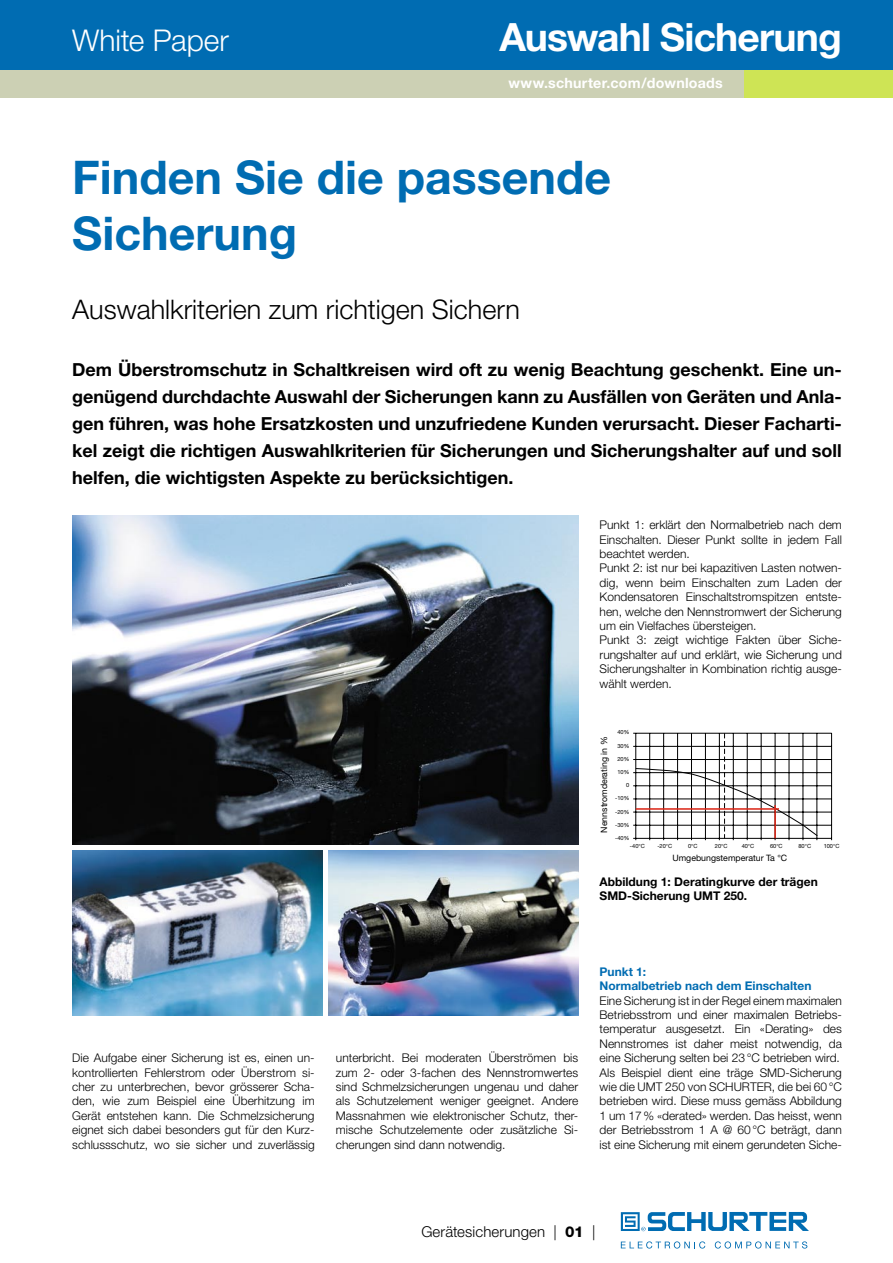
<style>
.page{position:relative;width:893px;height:1263px;background:#fff}
.page>*{position:absolute;margin:0;border:0;box-sizing:border-box;transform-origin:0 0}
.t1{font:700 46.5px/55.8px "Helvetica Neue";color:#006cb2}
.t2{font:700 39px "Helvetica Neue";letter-spacing:-.02em;color:#fff}
.t3{font:300 30px "Helvetica Neue";letter-spacing:-.005em;color:#fff}
.t4{font:300 27px "Helvetica Neue";color:#000}
.t5{font:700 18px/27px "Helvetica Neue";color:#000;text-align:justify}
.t6{font:300 15px "Helvetica Neue";letter-spacing:.005em;color:#000}
.t7{font:700 14.25px "Helvetica Neue";letter-spacing:.015em;color:#fff}
.t8{font:300 12px/14.4px "Helvetica Neue";color:#000;text-align:justify}
.t9{font:700 12px/14.4px "Helvetica Neue";color:#000}
.t10{font:700 12px/14.4px "Helvetica Neue";color:#006cb2}
.t11{font:8.85px "Helvetica Neue";color:#000}
.t12{font:5.7px "Helvetica Neue";color:#000}
.s1{font-weight:800}
</style>
<div class="page">
<div style="left:0;top:0;width:893px;height:70px;background:#006cb2"></div>
<div style="left:0;top:70px;width:744px;height:28px;background:#ccd0b4"></div>
<div style="left:744px;top:70px;width:149px;height:28px;background:#cee455"></div>
<svg style="left:621px;top:1212px;width:188px;height:19px"></svg>
<svg style="left:621px;top:1241px;width:84px;height:7px"></svg>
<svg style="left:715px;top:1241px;width:92px;height:7px"></svg>
<img style="left:72px;top:515px;width:506px;height:329px">
<hr style="left:633px;top:733px;width:199px;height:1px;background:#000">
<hr style="left:633px;top:746px;width:199px;height:1px;background:#000">
<hr style="left:633px;top:759px;width:199px;height:1px;background:#000">
<hr style="left:633px;top:772px;width:199px;height:1px;background:#000">
<hr style="left:633px;top:785px;width:199px;height:1px;background:#000">
<hr style="left:633px;top:799px;width:199px;height:1px;background:#000">
<hr style="left:633px;top:812px;width:199px;height:1px;background:#000">
<hr style="left:633px;top:825px;width:199px;height:1px;background:#000">
<hr style="left:633px;top:838px;width:199px;height:1px;background:#000">
<hr style="left:635px;top:733px;width:1px;height:107px;background:#000">
<hr style="left:649px;top:733px;width:1px;height:107px;background:#000">
<hr style="left:663px;top:733px;width:1px;height:107px;background:#000">
<hr style="left:677px;top:733px;width:1px;height:107px;background:#000">
<hr style="left:691px;top:733px;width:1px;height:107px;background:#000">
<hr style="left:705px;top:733px;width:1px;height:107px;background:#000">
<hr style="left:719px;top:733px;width:1px;height:107px;background:#000">
<hr style="left:733px;top:733px;width:1px;height:107px;background:#000">
<hr style="left:747px;top:733px;width:1px;height:107px;background:#000">
<hr style="left:761px;top:733px;width:1px;height:107px;background:#000">
<hr style="left:775px;top:733px;width:1px;height:107px;background:#000">
<hr style="left:789px;top:733px;width:1px;height:107px;background:#000">
<hr style="left:803px;top:733px;width:1px;height:107px;background:#000">
<hr style="left:817px;top:733px;width:1px;height:107px;background:#000">
<hr style="left:831px;top:733px;width:1px;height:107px;background:#000">
<svg style="left:635px;top:733px;width:183px;height:105px"></svg>
<hr style="left:636px;top:808px;width:143px;height:2px;background:#dc291a">
<hr style="left:774px;top:805px;width:2px;height:33px;background:#dc291a">
<img style="left:72px;top:851px;width:250px;height:164px">
<img style="left:329px;top:851px;width:249px;height:164px">
<h3 class="t3" style="left:72px;top:22px;width:158px">White Paper</h3>
<h2 class="t2" style="left:499px;top:13px;width:344px">Auswahl Sicherung</h2>
<p class="t7" style="left:508px;top:74px;width:216px">www.schurter.com/downloads</p>
<h1 class="t1" style="left:72px;top:148px;width:540px">Finden Sie die passende<br>Sicherung</h1>
<h3 class="t4" style="left:72px;top:293px;width:449px">Auswahlkriterien zum richtigen Sichern</h3>
<p class="t5" style="left:72px;top:355px;width:771px">Dem Überstromschutz in Schaltkreisen wird oft zu wenig Beachtung geschenkt. Eine un&shy;genügend durchdachte Auswahl der Sicherungen kann zu Ausfällen von Geräten und Anla&shy;gen führen, was hohe Ersatzkosten und unzufriedene Kunden verursacht. Dieser Facharti&shy;kel zeigt die richtigen Auswahlkriterien für Sicherungen und Sicherungshalter auf und soll helfen, die wichtigsten Aspekte zu berücksichtigen.</p>
<p class="t8" style="left:600px;top:517px;width:244px;text-align:left">Punkt 1: erklärt den Normalbetrieb nach dem Einschalten. Dieser Punkt sollte in jedem Fall beachtet werden.<br>Punkt 2: ist nur bei kapazitiven Lasten notwen&shy;dig, wenn beim Einschalten zum Laden der Kondensatoren Einschaltstromspitzen entste&shy;hen, welche den Nennstromwert der Sicherung um ein Vielfaches übersteigen.<br>Punkt 3: zeigt wichtige Fakten über Siche&shy;rungshalter auf und erklärt, wie Sicherung und Sicherungshalter in Kombination richtig ausge&shy;wählt werden.</p>
<p class="t12" style="left:617px;top:729px;width:13px">40%</p>
<p class="t12" style="left:617px;top:742px;width:13px">30%</p>
<p class="t12" style="left:617px;top:755px;width:13px">20%</p>
<p class="t12" style="left:617px;top:769px;width:13px">10%</p>
<p class="t12" style="left:626px;top:782px;width:5px">0</p>
<p class="t12" style="left:615px;top:795px;width:16px">-10%</p>
<p class="t12" style="left:615px;top:808px;width:16px">-20%</p>
<p class="t12" style="left:615px;top:821px;width:16px">-30%</p>
<p class="t12" style="left:615px;top:834px;width:16px">-40%</p>
<p class="t11" style="left:599px;top:833px;width:98px;rotate:-90deg">Nennstromderating in %</p>
<p class="t12" style="left:630px;top:843px;width:16px">-40°C</p>
<p class="t12" style="left:657px;top:843px;width:16px">-20°C</p>
<p class="t12" style="left:688px;top:843px;width:11px">0°C</p>
<p class="t12" style="left:715px;top:843px;width:14px">20°C</p>
<p class="t12" style="left:742px;top:843px;width:14px">40°C</p>
<p class="t12" style="left:770px;top:843px;width:14px">60°C</p>
<p class="t12" style="left:798px;top:843px;width:14px">80°C</p>
<p class="t12" style="left:824px;top:843px;width:17px">100°C</p>
<p class="t11" style="left:672px;top:853px;width:116px">Umgebungstemperatur Ta °C</p>
<p class="t9" style="left:600px;top:874px;width:220px">Abbildung 1: Deratingkurve der trägen<br>SMD-Sicherung UMT 250.</p>
<p class="t8" style="left:72px;top:1050px;width:244px">Die Aufgabe einer Sicherung ist es, einen un&shy;kontrollierten Fehlerstrom oder Überstrom si&shy;cher zu unterbrechen, bevor grösserer Scha&shy;den, wie zum Beispiel eine Überhitzung im Gerät entstehen kann. Die Schmelzsicherung eignet sich dabei besonders gut für den Kurz&shy;schlussschutz, wo sie sicher und zuverlässig</p>
<p class="t8" style="left:336px;top:1050px;width:244px">unterbricht. Bei moderaten Überströmen bis zum 2- oder 3-fachen des Nennstromwertes sind Schmelzsicherungen ungenau und daher als Schutzelement weniger geeignet. Andere Massnahmen wie elektronischer Schutz, ther&shy;mische Schutzelemente oder zusätzliche Si&shy;cherungen sind dann notwendig.</p>
<p class="t10" style="left:600px;top:964px;width:213px">Punkt 1:<br>Normalbetrieb nach dem Einschalten</p>
<p class="t8" style="left:600px;top:993px;width:244px;text-align:left">Eine Sicherung ist in der Regel einem maximalen Betriebsstrom und einer maximalen Betriebs&shy;temperatur ausgesetzt. Ein «Derating» des Nennstromes ist daher meist notwendig, da eine Sicherung selten bei 23°C betrieben wird.<br>Als Beispiel dient eine träge SMD‑Sicherung wie die UMT 250 von SCHURTER, die bei 60°C betrieben wird. Diese muss gemäss Abbildung 1 um 17% «derated» werden. Das heisst, wenn der Betriebsstrom 1 A @ 60°C beträgt, dann ist eine Sicherung mit einem gerundeten Siche-</p>
<p class="t6" style="left:421px;top:1222px;width:175px">Gerätesicherungen | <span class="s1">01</span> |</p>
</div>
